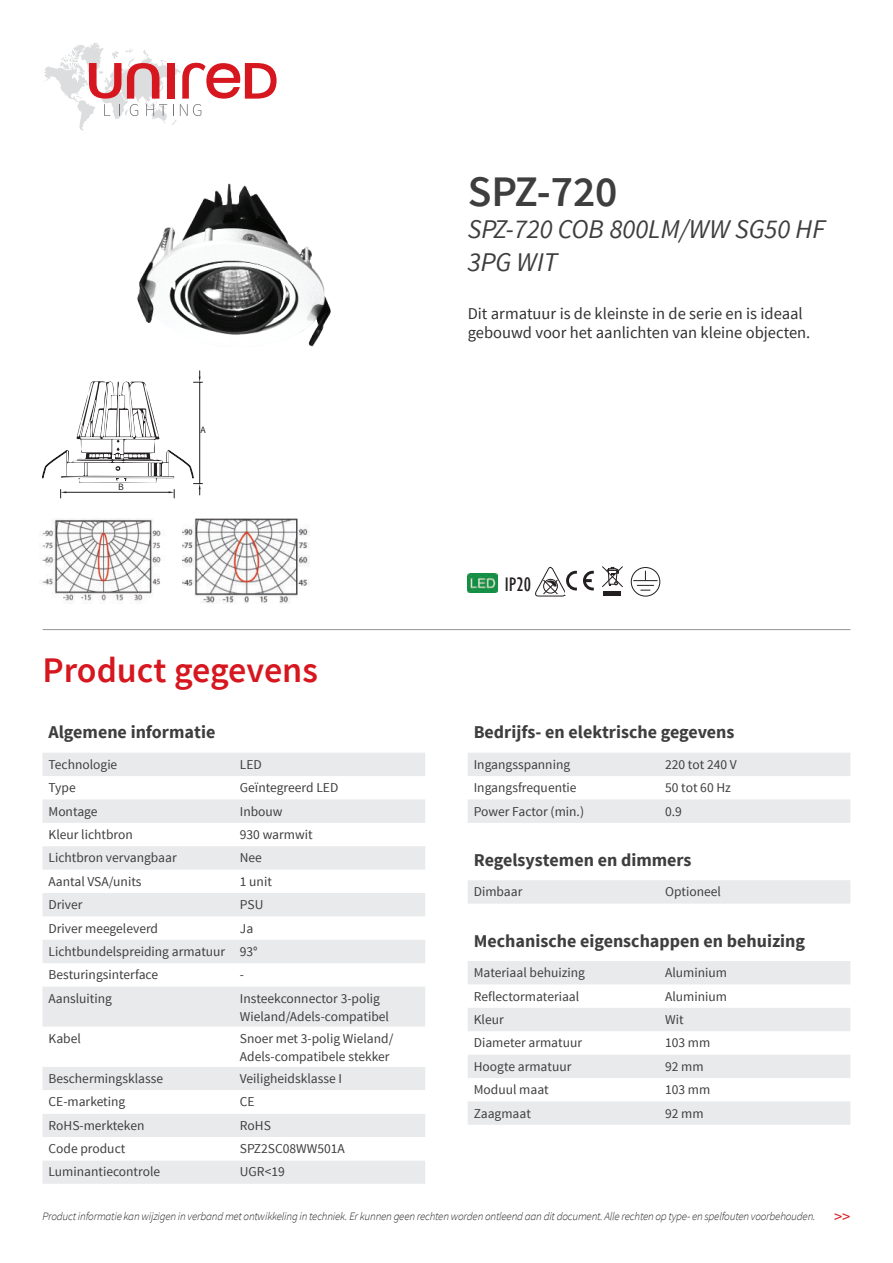
<style>
.page{position:relative;width:893px;height:1263px;background:#fff}
.page>*{position:absolute;margin:0;border:0;box-sizing:border-box;transform-origin:0 0}
.t1{font:600 43.5px "Source Sans Pro";color:#3e3e3f}
.t2{font:600 36px "Source Sans Pro";color:#d7171f}
.t3{font:italic 27px/32.4px "Source Sans Pro";color:#3e3e3f}
.t4{font:condensed 20.1px "Gill Sans";color:#231f20}
.t5{font:700 18px "Source Sans Pro";color:#3e3e3f}
.t6{font:16.5px/19.8px "Source Sans Pro";color:#333233}
.t7{font:16.5px "Source Sans Pro";color:#d7171f}
.t8{font:13.5px/23.4px "Source Sans Pro";color:#3e3e3f}
.t9{font:italic 300 11.25px "Source Sans Pro";letter-spacing:-.02em;color:#231f20}
.t10{font:9.75px "Source Sans Pro";color:#231f20}
</style>
<div class="page">
<svg style="left:44px;top:43px;width:233px;height:88px"></svg>
<img style="left:137px;top:183px;width:194px;height:188px">
<hr style="left:43px;top:629px;width:807px;height:1px;background:#939598">
<svg style="left:43px;top:753px;width:382px;height:117px;fill:#e9eaeb"></svg>
<svg style="left:43px;top:893px;width:382px;height:291px;fill:#e9eaeb"></svg>
<svg style="left:43px;top:1027px;width:382px;height:133px"></svg>
<svg style="left:468px;top:753px;width:382px;height:372px"></svg>
<img style="left:468px;top:573px;width:29px;height:19px">
<svg style="left:535px;top:566px;width:42px;height:31px"></svg>
<svg style="left:583px;top:571px;width:11px;height:19px"></svg>
<div style="left:631px;top:567px;width:29px;height:29px;border:1px solid #231f20;border-radius:50%"></div>
<svg style="left:634px;top:571px;width:23px;height:20px"></svg>
<hr style="left:604px;top:591px;width:17px;height:4px;background:#231f20">
<svg style="left:602px;top:566px;width:21px;height:21px"></svg>
<svg style="left:43px;top:371px;width:160px;height:127px"></svg>
<img style="left:41px;top:519px;width:120px;height:84px">
<img style="left:183px;top:519px;width:127px;height:84px">
<p class="t10" style="left:118px;top:481px;width:7px">B</p>
<p class="t10" style="left:201px;top:424px;width:7px">A</p>
<h2 class="t2" style="left:43px;top:656px;width:277px">Product gegevens</h2>
<h3 class="t5" style="left:49px;top:725px;width:168px">Algemene informatie</h3>
<p class="t8" style="left:49px;top:754px;width:70px">Technologie</p>
<p class="t8" style="left:240px;top:754px;width:23px">LED</p>
<p class="t8" style="left:49px;top:777px;width:29px">Type</p>
<p class="t8" style="left:240px;top:777px;width:100px">GeÏntegreerd LED</p>
<p class="t8" style="left:49px;top:800px;width:51px">Montage</p>
<p class="t8" style="left:240px;top:800px;width:44px">Inbouw</p>
<p class="t8" style="left:49px;top:824px;width:86px">Kleur lichtbron</p>
<p class="t8" style="left:240px;top:824px;width:74px">930 warmwit</p>
<p class="t8" style="left:49px;top:847px;width:130px">Lichtbron vervangbaar</p>
<p class="t8" style="left:240px;top:847px;width:24px">Nee</p>
<p class="t8" style="left:49px;top:871px;width:95px">Aantal VSA/units</p>
<p class="t8" style="left:240px;top:871px;width:34px">1 unit</p>
<p class="t8" style="left:49px;top:894px;width:35px">Driver</p>
<p class="t8" style="left:240px;top:894px;width:25px">PSU</p>
<p class="t8" style="left:49px;top:917px;width:111px">Driver meegeleverd</p>
<p class="t8" style="left:49px;top:917px;width:211px;text-indent:191px">Ja<br>Lichtbundelspreiding armatuur 93°<br>Besturingsinterface</p>
<p class="t8" style="left:240px;top:964px;width:6px">-</p>
<p class="t8" style="left:49px;top:987px;width:65px">Aansluiting</p>
<p class="t8" style="left:240px;top:990px;width:151px;line-height:18px">Insteekconnector 3-polig<br>Wieland/Adels-compatibel</p>
<p class="t8" style="left:49px;top:1028px;width:34px">Kabel</p>
<p class="t8" style="left:240px;top:1030px;width:155px;line-height:18px">Snoer met 3-polig Wieland/<br>Adels-compatibele stekker</p>
<p class="t8" style="left:49px;top:1068px;width:116px">Beschermingsklasse</p>
<p class="t8" style="left:240px;top:1068px;width:104px">Veiligheidsklasse I</p>
<p class="t8" style="left:49px;top:1091px;width:78px">CE-marketing</p>
<p class="t8" style="left:240px;top:1091px;width:16px">CE</p>
<p class="t8" style="left:49px;top:1114px;width:97px">RoHS-merkteken</p>
<p class="t8" style="left:240px;top:1114px;width:33px">RoHS</p>
<p class="t8" style="left:49px;top:1138px;width:78px">Code product</p>
<p class="t8" style="left:240px;top:1138px;width:106px">SPZ2SC08WW501A</p>
<p class="t8" style="left:49px;top:1161px;width:113px">Luminantiecontrole</p>
<p class="t8" style="left:240px;top:1161px;width:47px">UGR&lt;19</p>
<h1 class="t1" style="left:468px;top:175px;width:151px">SPZ-720</h1>
<h3 class="t3" style="left:468px;top:215px;width:359px">SPZ-720 COB 800LM/WW SG50 HF<br>3PG WIT</h3>
<p class="t6" style="left:468px;top:304px;width:344px">Dit armatuur is de kleinste in de serie en is ideaal gebouwd voor het aanlichten van kleine objecten.</p>
<h3 class="t4" style="left:505px;top:572px;width:28px">IP20</h3>
<h3 class="t5" style="left:474px;top:725px;width:262px">Bedrijfs- en elektrische gegevens</h3>
<p class="t8" style="left:474px;top:754px;width:98px">Ingangsspanning</p>
<p class="t8" style="left:665px;top:754px;width:73px">220 tot 240 V</p>
<p class="t8" style="left:474px;top:777px;width:104px">Ingangsfrequentie</p>
<p class="t8" style="left:665px;top:777px;width:67px">50 tot 60 Hz</p>
<p class="t8" style="left:474px;top:800px;width:112px">Power Factor (min.)</p>
<p class="t8" style="left:665px;top:800px;width:18px">0.9</p>
<h3 class="t5" style="left:474px;top:853px;width:219px">Regelsystemen en dimmers</h3>
<p class="t8" style="left:474px;top:881px;width:50px">Dimbaar</p>
<p class="t8" style="left:665px;top:881px;width:57px">Optioneel</p>
<h3 class="t5" style="left:474px;top:933px;width:333px">Mechanische eigenschappen en behuizing</h3>
<p class="t8" style="left:474px;top:962px;width:113px">Materiaal behuizing</p>
<p class="t8" style="left:665px;top:962px;width:63px">Aluminium</p>
<p class="t8" style="left:474px;top:985px;width:107px">Reflectormateriaal</p>
<p class="t8" style="left:665px;top:985px;width:63px">Aluminium</p>
<p class="t8" style="left:474px;top:1009px;width:31px">Kleur</p>
<p class="t8" style="left:665px;top:1009px;width:20px">Wit</p>
<p class="t8" style="left:474px;top:1032px;width:110px">Diameter armatuur</p>
<p class="t8" style="left:665px;top:1032px;width:47px">103 mm</p>
<p class="t8" style="left:474px;top:1055px;width:99px">Hoogte armatuur</p>
<p class="t8" style="left:665px;top:1055px;width:40px">92 mm</p>
<p class="t8" style="left:474px;top:1079px;width:77px">Moduul maat</p>
<p class="t8" style="left:665px;top:1079px;width:47px">103 mm</p>
<p class="t8" style="left:474px;top:1102px;width:59px">Zaagmaat</p>
<p class="t8" style="left:665px;top:1102px;width:40px">92 mm</p>
<p class="t9" style="left:43px;top:1211px;width:774px">Product informatie kan wijzigen in verband met ontwikkeling in techniek. Er kunnen geen rechten worden ontleend aan dit document. Alle rechten op type- en spelfouten voorbehouden.</p>
<p class="t7" style="left:834px;top:1210px;width:18px">&gt;&gt;</p>
</div>
